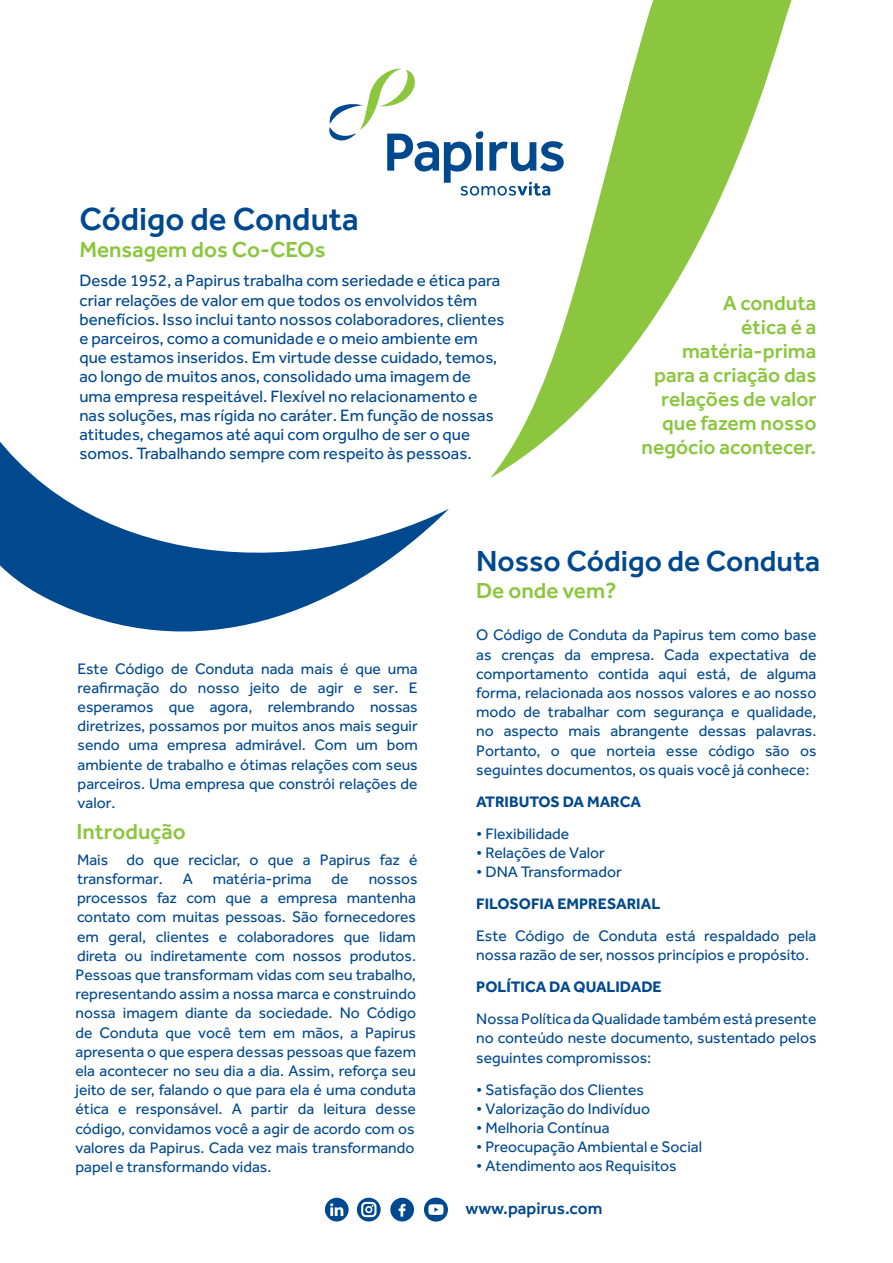
<style>
.page{position:relative;width:893px;height:1263px;background:#fff}
.page>*{position:absolute;margin:0;border:0;box-sizing:border-box;transform-origin:0 0}
.t1{font:500 33px "Effra";color:#01498e}
.t2{font:500 30px "Effra";color:#01498e}
.t3{font:500 22.5px "Effra";color:#8bc63e}
.t4{font:500 21px/24px "Effra";color:#8bc63e;text-align:right}
.t5{font:500 17.25px "Effra";color:#01498e}
.t6{font:16.95px/19.2px "Effra";color:#01498e}
.t7{font:15.75px/19.2px "Effra";color:#01498e}
.t8{font:700 15.75px "Effra";color:#01498e}
</style>
<div class="page">
<svg style="left:0;top:442px;width:449px;height:190px"></svg>
<svg style="left:490px;top:0;width:302px;height:478px"></svg>
<svg style="left:325px;top:1198px;width:24px;height:23px"></svg>
<svg style="left:357px;top:1198px;width:24px;height:23px"></svg>
<svg style="left:424px;top:1197px;width:24px;height:24px"></svg>
<svg style="left:390px;top:1198px;width:24px;height:23px"></svg>
<svg style="left:329px;top:67px;width:235px;height:129px"></svg>
<h1 class="t1" style="left:79px;top:200px;width:281px">Código de Conduta</h1>
<p class="t6" style="left:79px;top:271px;width:427px">Desde 1952, a Papirus trabalha com seriedade e ética para criar relações de valor em que todos os envolvidos têm benefícios. Isso inclui tanto nossos colaboradores, clientes e parceiros, como a comunidade e o meio ambiente em que estamos inseridos. Em virtude desse cuidado, temos, ao longo de muitos anos, consolidado uma imagem de uma empresa respeitável. Flexível no relacionamento e nas soluções, mas rígida no caráter. Em função de nossas atitudes, chegamos até aqui com orgulho de ser o que somos. Trabalhando sempre com respeito às pessoas.</p>
<h3 class="t3" style="left:79px;top:236px;width:248px">Mensagem dos Co-CEOs</h3>
<h3 class="t4" style="left:642px;top:290px;width:176px">A conduta<br>ética é a matéria-prima para a criação das relações de valor que fazem nosso negócio acontecer.</h3>
<p class="t7" style="left:78px;top:658px;width:342px;text-align:justify">Este Código de Conduta nada mais é que uma reafirmação do nosso jeito de agir e ser. E esperamos que agora, relembrando nossas diretrizes, possamos por muitos anos mais seguir sendo uma empresa admirável. Com um bom ambiente de trabalho e ótimas relações com seus parceiros. Uma empresa que constrói relações de valor.</p>
<h3 class="t3" style="left:77px;top:818px;width:111px">Introdução</h3>
<p class="t7" style="left:77px;top:850px;width:342px">Mais do que reciclar, o que a Papirus faz é transformar.</p>
<p class="t7" style="left:183px;top:869px;width:12px">A</p>
<p class="t7" style="left:213px;top:869px;width:101px">matéria-prima</p>
<p class="t7" style="left:332px;top:869px;width:19px">de</p>
<p class="t7" style="left:76px;top:869px;width:344px;text-indent:293px">nossos processos faz com que a empresa mantenha contato com muitas pessoas. São fornecedores em geral, clientes e colaboradores que lidam direta ou indiretamente com nossos produtos.<br>Pessoas que transformam vidas com seu trabalho, representando assim a nossa marca e construindo nossa imagem diante da sociedade. No Código de Conduta que você tem em mãos, a Papirus apresenta o que espera dessas pessoas que fazem ela acontecer no seu dia a dia. Assim, reforça seu jeito de ser, falando o que para ela é uma conduta ética e responsável. A partir da leitura desse código, convidamos você a agir de acordo com os valores da Papirus. Cada vez mais transformando papel e transformando vidas.</p>
<h2 class="t2" style="left:476px;top:543px;width:346px">Nosso Código de Conduta</h2>
<h3 class="t3" style="left:476px;top:577px;width:142px">De onde vem?</h3>
<p class="t7" style="left:476px;top:625px;width:342px;text-align:justify">O Código de Conduta da Papirus tem como base as crenças da empresa. Cada expectativa de comportamento contida aqui está, de alguma forma, relacionada aos nossos valores e ao nosso modo de trabalhar com segurança e qualidade, no aspecto mais abrangente dessas palavras.<br>Portanto, o que norteia esse código são os seguintes documentos, os quais você já conhece:</p>
<p class="t8" style="left:476px;top:792px;width:166px">ATRIBUTOS DA MARCA</p>
<p class="t7" style="left:476px;top:824px;width:95px">• Flexibilidade</p>
<p class="t7" style="left:476px;top:843px;width:130px">• Relações de Valor</p>
<p class="t7" style="left:476px;top:862px;width:147px">• DNA Transformador</p>
<p class="t8" style="left:476px;top:894px;width:185px">FILOSOFIA EMPRESARIAL</p>
<p class="t7" style="left:476px;top:926px;width:342px">Este Código de Conduta está respaldado pela nossa razão de ser, nossos princípios e propósito.</p>
<p class="t8" style="left:476px;top:977px;width:187px">POLÍTICA DA QUALIDADE</p>
<p class="t7" style="left:476px;top:1009px;width:342px;text-align:justify">Nossa Política da Qualidade também está presente no conteúdo neste documento, sustentado pelos seguintes compromissos:</p>
<p class="t7" style="left:476px;top:1079px;width:169px">• Satisfação dos Clientes</p>
<p class="t7" style="left:476px;top:1098px;width:175px">• Valorização do Indivíduo</p>
<p class="t7" style="left:476px;top:1118px;width:135px">• Melhoria Contínua</p>
<p class="t7" style="left:476px;top:1137px;width:227px">• Preocupação Ambiental e Social</p>
<p class="t7" style="left:476px;top:1156px;width:202px">• Atendimento aos Requisitos</p>
<p class="t5" style="left:465px;top:1198px;width:139px">www.papirus.com</p>
</div>
